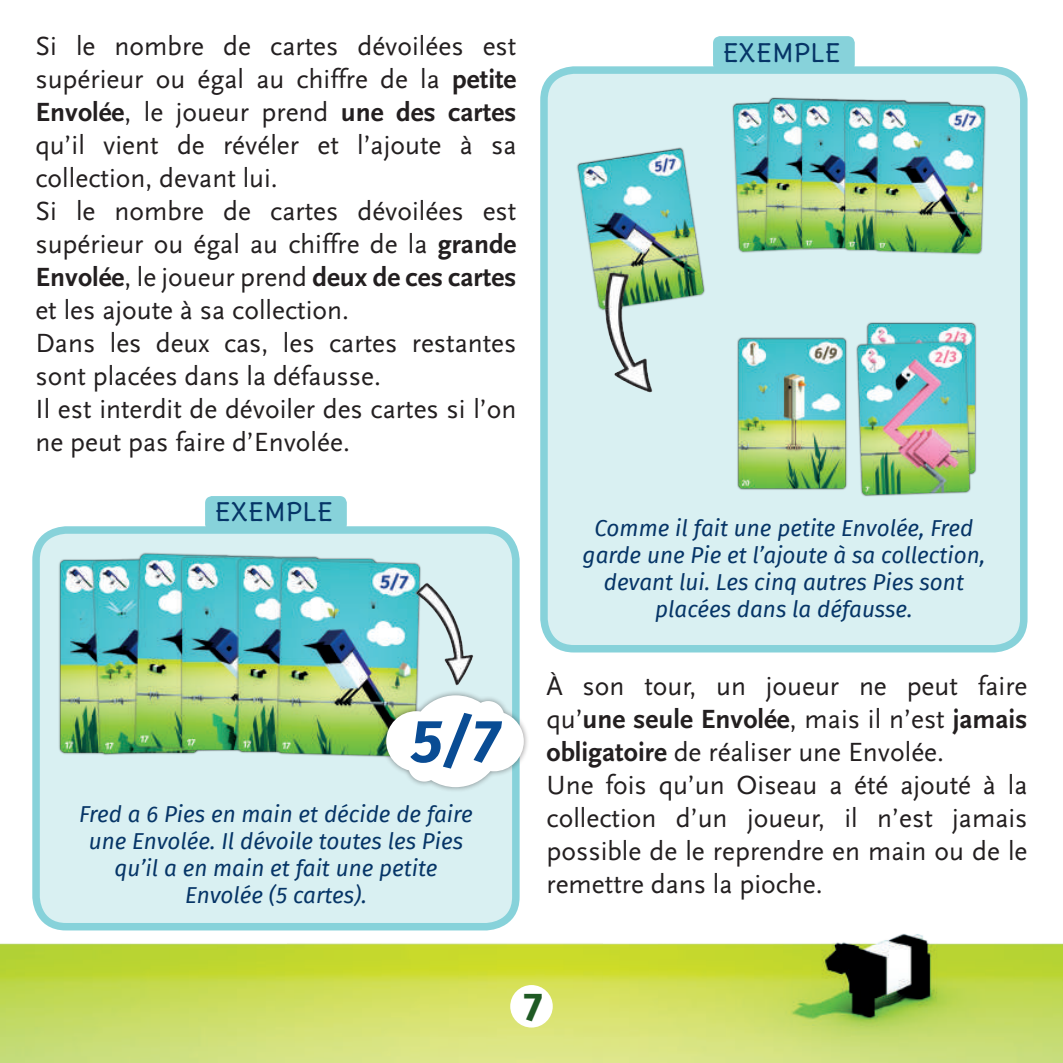
<style>
.page{position:relative;width:1063px;height:1063px;background:#fff}
.page>*{position:absolute;margin:0;border:0;box-sizing:border-box;transform-origin:0 0}
.t1{font:italic 700 60px "Fira Sans";color:#094c94}
.t2{font:700 40px "Fira Sans";color:#1f5a24}
.t3{font:27.5px/33px "Scala Sans";color:#231f20}
.t4{font:25px "Delius Unicase";color:#063567}
.t5{font:italic 22.5px/27px "Fira Sans";color:#063567;text-align:center}
.s1{font-weight:700}
</style>
<div class="page">
<img style="left:602px;top:933px;width:461px;height:130px">
<img style="left:0;top:914px;width:602px;height:149px">
<div style="left:510px;top:985px;width:43px;height:43px;background:#fff;border-radius:50%"></div>
<div style="left:544px;top:70px;width:480px;height:579px;background:#d9f0f2;border-radius:30px"></div>
<div style="left:540px;top:66px;width:488px;height:586px;border:8px solid #87d2da;border-radius:30px"></div>
<div style="left:713px;top:36px;width:142px;height:35px;background:#87d2da;border-radius:7px"></div>
<img style="left:577px;top:97px;width:409px;height:400px">
<div style="left:36px;top:530px;width:480px;height:397px;background:#d9f0f2;border-radius:30px"></div>
<div style="left:32px;top:526px;width:488px;height:404px;border:8px solid #87d2da;border-radius:30px"></div>
<div style="left:205px;top:496px;width:142px;height:35px;background:#87d2da;border-radius:7px"></div>
<img style="left:59px;top:552px;width:415px;height:205px">
<div style="left:381px;top:690px;width:148px;height:102px;background:#231f20;opacity:.5"></div>
<svg style="left:386px;top:695px;width:138px;height:92px;background:#ebf2ef"></svg>
<p class="t3" style="left:35px;top:31px;width:483px">Si le nombre de cartes dévoilées est supérieur ou égal au chiffre de la <span class="s1">petite Envolée</span>, le joueur prend <span class="s1">une des cartes </span>qu’il vient de révéler et l’ajoute à sa collection, devant lui.<br>Si le nombre de cartes dévoilées est supérieur ou égal au chiffre de la <span class="s1">grande Envolée</span>, le joueur prend <span class="s1">deux de ces cartes </span>et les ajoute à sa collection.<br>Dans les deux cas, les cartes restantes sont placées dans la défausse.<br>Il est interdit de dévoiler des cartes si l’on ne peut pas faire d’Envolée.</p>
<p class="t4" style="left:215px;top:496px;width:120px">EXEMPLE</p>
<h1 class="t1" style="left:411px;top:690px;width:90px">5/7</h1>
<p class="t5" style="left:79px;top:800px;width:395px">Fred a 6 Pies en main et décide de faire une Envolée. Il dévoile toutes les Pies qu’il a en main et fait une petite<br>Envolée (5 cartes).</p>
<p class="t4" style="left:723px;top:36px;width:120px">EXEMPLE</p>
<p class="t5" style="left:583px;top:514px;width:404px">Comme il fait une petite Envolée, Fred garde une Pie et l’ajoute à sa collection, devant lui. Les cinq autres Pies sont placées dans la défausse.</p>
<p class="t3" style="left:546px;top:671px;width:483px">À son tour, un joueur ne peut faire qu’<span class="s1">une seule Envolée</span>, mais il n’est <span class="s1">jamais obligatoire</span> de réaliser une Envolée.<br>Une fois qu’un Oiseau a été ajouté à la collection d’un joueur, il n’est jamais possible de le reprendre en main ou de le remettre dans la pioche.</p>
<h2 class="t2" style="left:524px;top:973px;width:20px">7</h2>
</div>
